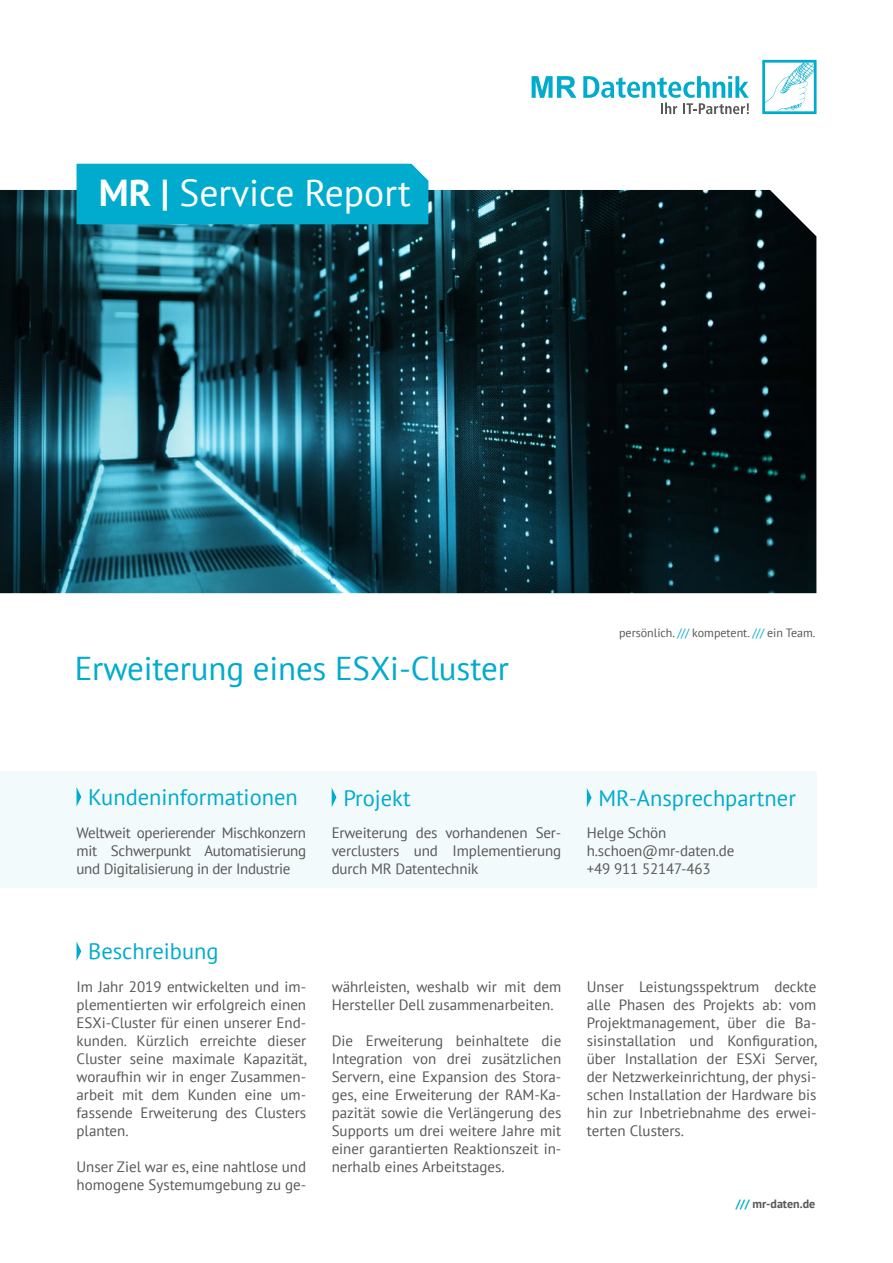
<style>
.page{position:relative;width:893px;height:1263px;background:#fff}
.page>*{position:absolute;margin:0;border:0;box-sizing:border-box;transform-origin:0 0}
.t1{font:37.5px "PT Sans";color:#fff}
.t2{font:33px "PT Sans";letter-spacing:-.005em;color:#00abcd}
.t3{font:22.5px "PT Sans";color:#00abcd}
.t4{font:15px/18px "PT Sans";color:#575756;text-align:justify}
.t5{font:12px "PT Sans";color:#575756}
.t6{font:700 12px "PT Sans";color:#575756}
.s1{font-weight:700}
.s2{color:#00abcd}
</style>
<div class="page">
<div style="left:0;top:771px;width:816px;height:117px;background:#f3fafb"></div>
<img style="left:0;top:190px;width:816px;height:403px">
<svg style="left:77px;top:788px;width:4px;height:18px"></svg>
<svg style="left:762px;top:60px;width:54px;height:54px"></svg>
<svg style="left:583px;top:76px;width:166px;height:38px"></svg>
<svg style="left:532px;top:76px;width:44px;height:22px"></svg>
<div style="left:77px;top:164px;width:351px;height:60px;background:#00abcd"></div>
<svg style="left:332px;top:788px;width:4px;height:19px"></svg>
<svg style="left:77px;top:942px;width:4px;height:18px"></svg>
<svg style="left:587px;top:788px;width:5px;height:19px"></svg>
<h1 class="t1" style="left:99px;top:169px;width:314px"><span class="s1">MR |</span> Service Report</h1>
<h2 class="t2" style="left:75px;top:647px;width:436px">Erweiterung eines ESXi-Cluster</h2>
<p class="t5" style="left:619px;top:625px;width:198px">persönlich. <span class="s2">///</span> kompetent. <span class="s2">///</span> ein Team.</p>
<h3 class="t3" style="left:88px;top:783px;width:211px">Kundeninformationen</h3>
<p class="t4" style="left:77px;top:823px;width:231px">Weltweit operierender Mischkonzern mit Schwerpunkt Automatisierung und Digitalisierung in der Industrie</p>
<h3 class="t3" style="left:343px;top:783px;width:69px">Projekt</h3>
<p class="t4" style="left:332px;top:823px;width:231px">Erweiterung des vorhandenen Ser&shy;verclusters und Implementierung durch MR Datentechnik</p>
<h3 class="t3" style="left:598px;top:783px;width:199px">MR-Ansprechpartner</h3>
<p class="t4" style="left:587px;top:823px;width:149px;text-align:left">Helge Schön h.schoen@mr-daten.de +49 911 52147-463</p>
<h3 class="t3" style="left:88px;top:937px;width:132px">Beschreibung</h3>
<p class="t4" style="left:77px;top:977px;width:232px">Im Jahr 2019 entwickelten und im&shy;plementierten wir erfolgreich einen ESXi-Cluster für einen unserer End&shy;kunden. Kürzlich erreichte dieser Cluster seine maximale Kapazität, woraufhin wir in enger Zusammen&shy;arbeit mit dem Kunden eine um&shy;fassende Erweiterung des Clusters planten.</p>
<p class="t4" style="left:77px;top:1157px;width:231px">Unser Ziel war es, eine nahtlose und homogene Systemumgebung zu ge-</p>
<p class="t4" style="left:332px;top:977px;width:231px">währleisten, weshalb wir mit dem<br>Hersteller Dell zusammenarbeiten.</p>
<p class="t4" style="left:332px;top:1031px;width:231px">Die Erweiterung beinhaltete die Integration von drei zusätzlichen Servern, eine Expansion des Stora&shy;ges, eine Erweiterung der RAM-Ka&shy;pazität sowie die Verlängerung des Supports um drei weitere Jahre mit einer garantierten Reaktionszeit in&shy;nerhalb eines Arbeitstages.</p>
<p class="t4" style="left:587px;top:977px;width:232px">Unser Leistungsspektrum deckte alle Phasen des Projekts ab: vom Projektmanagement, über die Ba&shy;sisinstallation und Konfiguration, über Installation der ESXi Server, der Netzwerkeinrichtung, der physi&shy;schen Installation der Hardware bis hin zur Inbetriebnahme des erwei&shy;terten Clusters.</p>
<p class="t6" style="left:736px;top:1196px;width:81px"><span class="s2">///</span> mr-daten.de</p>
</div>
